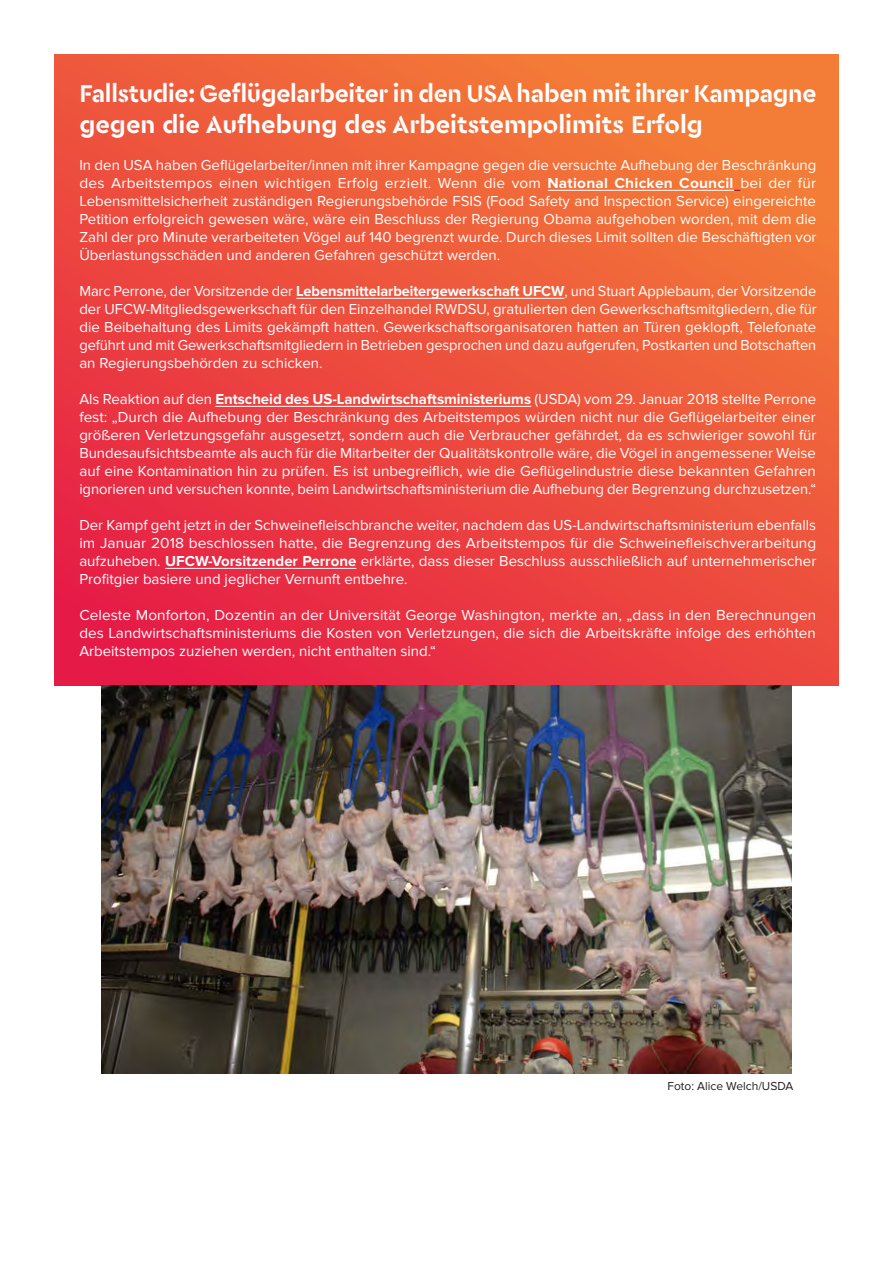
<style>
.page{position:relative;width:893px;height:1263px;background:#fff}
.page>*{position:absolute;margin:0;border:0;box-sizing:border-box;transform-origin:0 0}
.t1{font:700 25.5px/30.6px "Cera Stencil PRO";letter-spacing:-.01em;color:#fff}
.t2{font:15px/18px "Proxima Nova";color:#fff;text-align:justify}
.t3{font:12px "Proxima Nova";color:#231f20}
.s1{font-weight:700}
</style>
<div class="page">
<svg style="left:54px;top:54px;width:785px;height:632px;background:#ed4f3d"></svg>
<hr style="left:548px;top:190px;width:186px;height:1px;background:#fff">
<hr style="left:296px;top:298px;width:268px;height:1px;background:#fff">
<hr style="left:215px;top:406px;width:316px;height:1px;background:#fff">
<hr style="left:165px;top:568px;width:191px;height:1px;background:#fff">
<img style="left:101px;top:685px;width:691px;height:388px">
<p class="t1" style="left:79px;top:77px;width:739px">Fallstudie: Geflügelarbeiter in den USA haben mit ihrer Kampagne gegen die Aufhebung des Arbeitstempolimits Erfolg</p>
<p class="t2" style="left:79px;top:157px;width:739px">In den USA haben Geflügelarbeiter/innen mit ihrer Kampagne gegen die versuchte Aufhebung der Beschränkung des Arbeitstempos einen wichtigen Erfolg erzielt. Wenn die vom <span class="s1">National Chicken Council</span> bei der für Lebensmittelsicherheit zuständigen Regierungsbehörde FSIS (Food Safety and Inspection Service) eingereichte Petition erfolgreich gewesen wäre, wäre ein Beschluss der Regierung Obama aufgehoben worden, mit dem die Zahl der pro Minute verarbeiteten Vögel auf 140 begrenzt wurde. Durch dieses Limit sollten die Beschäftigten vor Überlastungsschäden und anderen Gefahren geschützt werden.</p>
<p class="t2" style="left:79px;top:283px;width:739px">Marc Perrone, der Vorsitzende der <span class="s1">Lebensmittelarbeitergewerkschaft UFCW</span>, und Stuart Applebaum, der Vorsitzende der UFCW-Mitgliedsgewerkschaft für den Einzelhandel RWDSU, gratulierten den Gewerkschaftsmitgliedern, die für die Beibehaltung des Limits gekämpft hatten. Gewerkschaftsorganisatoren hatten an Türen geklopft, Telefonate geführt und mit Gewerkschaftsmitgliedern in Betrieben gesprochen und dazu aufgerufen, Postkarten und Botschaften an Regierungsbehörden zu schicken.</p>
<p class="t2" style="left:79px;top:391px;width:739px">Als Reaktion auf den <span class="s1">Entscheid des US-Landwirtschaftsministeriums</span> (USDA) vom 29. Januar 2018 stellte Perrone fest: „Durch die Aufhebung der Beschränkung des Arbeitstempos würden nicht nur die Geflügelarbeiter einer größeren Verletzungsgefahr ausgesetzt, sondern auch die Verbraucher gefährdet, da es schwieriger sowohl für Bundesaufsichtsbeamte als auch für die Mitarbeiter der Qualitätskontrolle wäre, die Vögel in angemessener Weise auf eine Kontamination hin zu prüfen. Es ist unbegreiflich, wie die Geflügelindustrie diese bekannten Gefahren ignorieren und versuchen konnte, beim Landwirtschaftsministerium die Aufhebung der Begrenzung durchzusetzen.“</p>
<p class="t2" style="left:79px;top:517px;width:738px">Der Kampf geht jetzt in der Schweinefleischbranche weiter, nachdem das US-Landwirtschaftsministerium ebenfalls im Januar 2018 beschlossen hatte, die Begrenzung des Arbeitstempos für die Schweinefleischverarbeitung aufzuheben. <span class="s1">UFCW-Vorsitzender Perrone</span> erklärte, dass dieser Beschluss ausschließlich auf unternehmerischer Profitgier basiere und jeglicher Vernunft entbehre.</p>
<p class="t2" style="left:79px;top:607px;width:738px">Celeste Monforton, Dozentin an der Universität George Washington, merkte an, „dass in den Berechnungen des Landwirtschaftsministeriums die Kosten von Verletzungen, die sich die Arbeitskräfte infolge des erhöhten Arbeitstempos zuziehen werden, nicht enthalten sind.“</p>
<p class="t3" style="left:667px;top:1079px;width:127px">Foto: Alice Welch/USDA</p>
</div>
